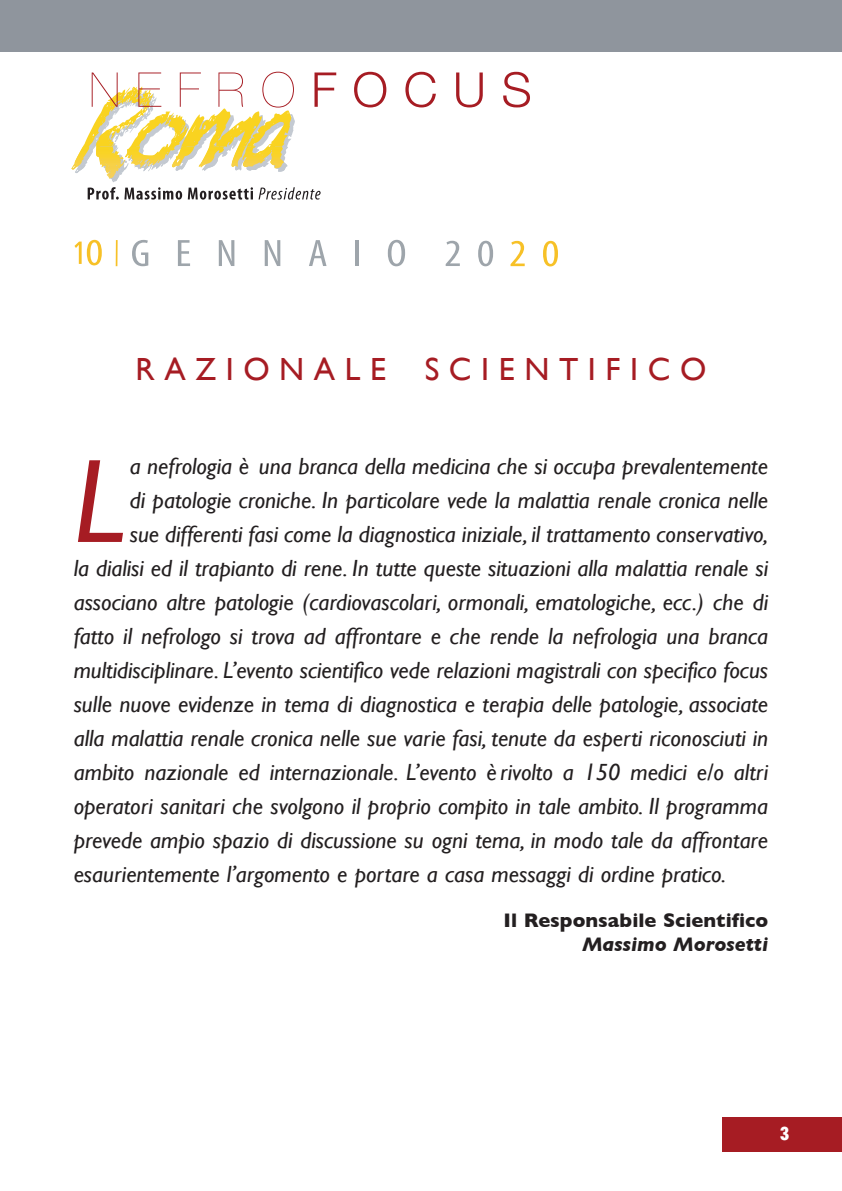
<style>
.page{position:relative;width:842px;height:1191px;background:#fff}
.page>*{position:absolute;margin:0;border:0;box-sizing:border-box;transform-origin:0 0}
.t1{font:italic 119.6px "Gill Sans";color:#a61c23}
.t2{font:32px "Gill Sans";letter-spacing:.3em;color:#a61c23}
.t3{font:italic 23.4px "Gill Sans";color:#231f20}
.t4{font:700 20px "Gill Sans";color:#231f20}
.t5{font:italic 700 20px "Gill Sans";color:#231f20}
.t6{font:800 condensed 20px "Tw Cen MT Std";color:#fff}
</style>
<div class="page">
<div style="left:723px;top:1117px;width:119px;height:34px;background:#a61c23"></div>
<div style="left:0;top:0;width:842px;height:51px;background:#8f959d"></div>
<svg style="left:354px;top:72px;width:32px;height:35px"></svg>
<svg style="left:405px;top:72px;width:31px;height:35px"></svg>
<svg style="left:456px;top:72px;width:27px;height:35px"></svg>
<svg style="left:503px;top:72px;width:27px;height:35px"></svg>
<svg style="left:71px;top:72px;width:265px;height:128px"></svg>
<svg style="left:132px;top:240px;width:16px;height:26px"></svg>
<svg style="left:178px;top:240px;width:12px;height:26px"></svg>
<svg style="left:219px;top:240px;width:15px;height:26px"></svg>
<svg style="left:265px;top:240px;width:15px;height:26px"></svg>
<svg style="left:309px;top:240px;width:17px;height:26px"></svg>
<hr style="left:355px;top:240px;width:4px;height:26px;background:#9ea5ab">
<svg style="left:388px;top:240px;width:17px;height:26px"></svg>
<svg style="left:446px;top:241px;width:14px;height:25px"></svg>
<svg style="left:478px;top:241px;width:15px;height:25px"></svg>
<hr style="left:116px;top:240px;width:2px;height:26px;background:#f7c127">
<svg style="left:510px;top:241px;width:15px;height:25px"></svg>
<svg style="left:543px;top:241px;width:15px;height:25px"></svg>
<svg style="left:74px;top:240px;width:28px;height:25px"></svg>
<h2 class="t2" style="left:136px;top:350px;width:572px">RAZIONALE SCIENTIFICO</h2>
<h1 class="t1" style="left:74px;top:433px;width:51px">L</h1>
<p class="t3" style="left:130px;top:452px;width:640px">a nefrologia è una branca della medicina che si occupa prevalentemente</p>
<p class="t3" style="left:130px;top:486px;width:640px">di patologie croniche. In particolare vede la malattia renale cronica nelle</p>
<p class="t3" style="left:130px;top:520px;width:640px">sue differenti fasi come la diagnostica iniziale, il trattamento conservativo,</p>
<p class="t3" style="left:74px;top:554px;width:696px">la dialisi ed il trapianto di rene. In tutte queste situazioni alla malattia renale si</p>
<p class="t3" style="left:74px;top:588px;width:696px">associano altre patologie (cardiovascolari, ormonali, ematologiche, ecc.) che di</p>
<p class="t3" style="left:74px;top:622px;width:696px">fatto il nefrologo si trova ad affrontare e che rende la nefrologia una branca</p>
<p class="t3" style="left:74px;top:656px;width:696px">multidisciplinare. L’evento scientifico vede relazioni magistrali con specifico focus</p>
<p class="t3" style="left:74px;top:690px;width:696px">sulle nuove evidenze in tema di diagnostica e terapia delle patologie, associate</p>
<p class="t3" style="left:74px;top:724px;width:696px">alla malattia renale cronica nelle sue varie fasi, tenute da esperti riconosciuti in</p>
<p class="t3" style="left:74px;top:758px;width:696px">ambito nazionale ed internazionale. L’evento è rivolto a 150 medici e/o altri</p>
<p class="t3" style="left:74px;top:792px;width:696px">operatori sanitari che svolgono il proprio compito in tale ambito. Il programma</p>
<p class="t3" style="left:74px;top:826px;width:696px">prevede ampio spazio di discussione su ogni tema, in modo tale da affrontare</p>
<p class="t3" style="left:74px;top:860px;width:654px">esaurientemente l’argomento e portare a casa messaggi di ordine pratico.</p>
<p class="t4" style="left:503px;top:908px;width:266px">Il Responsabile Scientifico</p>
<p class="t5" style="left:582px;top:932px;width:188px">Massimo Morosetti</p>
<p class="t6" style="left:780px;top:1126px;width:12px">3</p>
</div>
